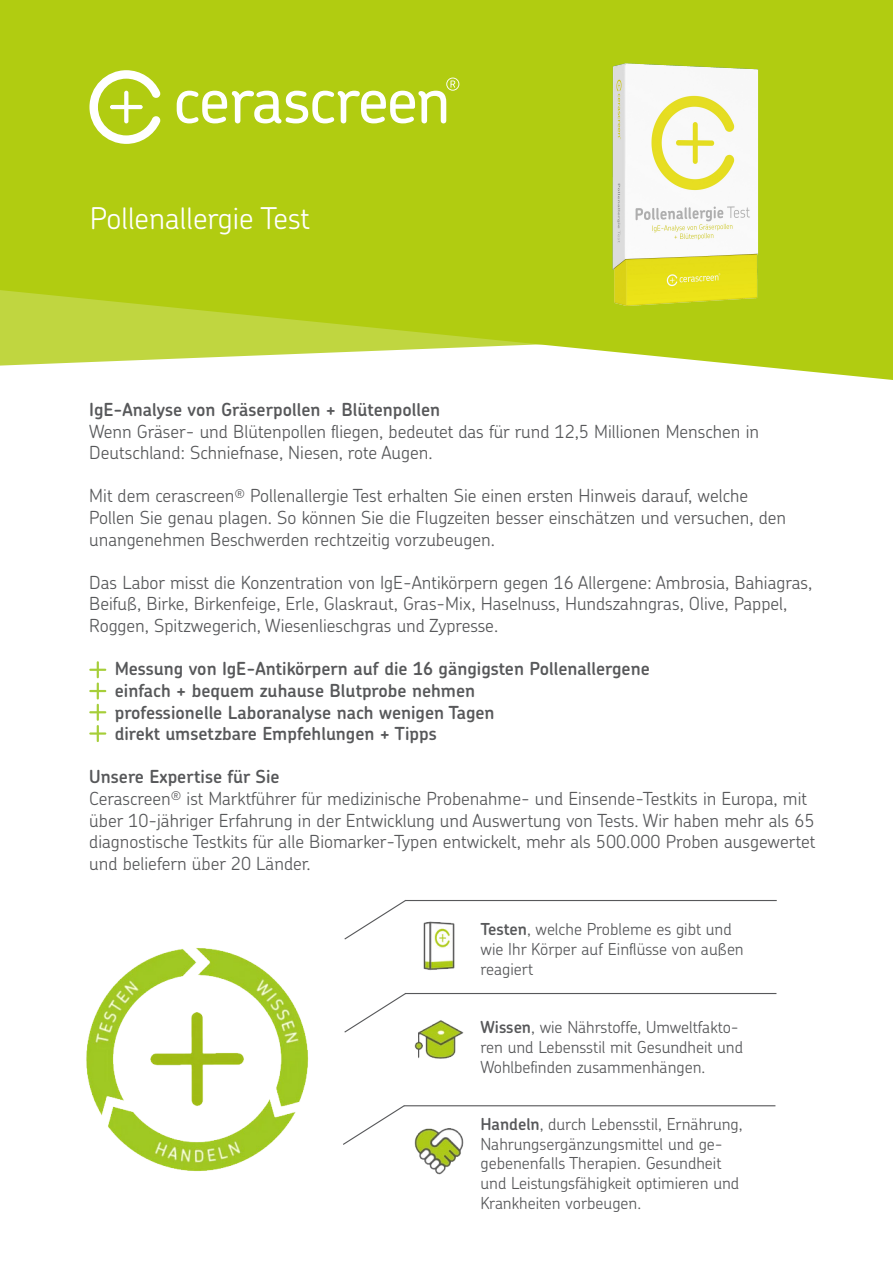
<style>
.page{position:relative;width:893px;height:1263px;background:#fff}
.page>*{position:absolute;margin:0;border:0;box-sizing:border-box;transform-origin:0 0}
.t1{font:300 30px "Chevin Std";color:#fff}
.t2{font:300 18px/21.6px "Chevin Std";color:#57585a}
.t3{font:600 18px "Chevin Std";color:#57585a}
.t4{font:300 16.5px/19.8px "Chevin Std";color:#57585a}
.s1{font-weight:600}
</style>
<div class="page">
<svg style="left:0;top:0;width:893px;height:380px;background:#b8d027"></svg>
<svg style="left:89px;top:70px;width:72px;height:74px"></svg>
<svg style="left:177px;top:78px;width:282px;height:45px"></svg>
<img style="left:86px;top:921px;width:691px;height:254px">
<img style="left:555px;top:54px;width:263px;height:263px">
<svg style="left:343px;top:992px;width:64px;height:42px"></svg>
<svg style="left:342px;top:1104px;width:64px;height:42px"></svg>
<svg style="left:343px;top:900px;width:64px;height:40px"></svg>
<hr style="left:405px;top:993px;width:371px;height:1px;background:#57585a">
<hr style="left:405px;top:900px;width:372px;height:1px;background:#57585a">
<hr style="left:404px;top:1105px;width:371px;height:1px;background:#57585a">
<svg style="left:89px;top:661px;width:17px;height:81px"></svg>
<p class="t1" style="left:90px;top:198px;width:222px">Pollenallergie Test</p>
<p class="t3" style="left:89px;top:398px;width:352px">IgE-Analyse von Gräserpollen + Blütenpollen</p>
<p class="t2" style="left:89px;top:420px;width:671px">Wenn Gräser- und Blütenpollen fliegen, bedeutet das für rund 12,5 Millionen Menschen in<br>Deutschland: Schniefnase, Niesen, rote Augen.</p>
<p class="t2" style="left:89px;top:485px;width:698px">Mit dem cerascreen<sup>®</sup> Pollenallergie Test erhalten Sie einen ersten Hinweis darauf, welche<br>Pollen Sie genau plagen. So können Sie die Flugzeiten besser einschätzen und versuchen, den unangenehmen Beschwerden rechtzeitig vorzubeugen.</p>
<p class="t2" style="left:89px;top:571px;width:724px">Das Labor misst die Konzentration von IgE-Antikörpern gegen 16 Allergene: Ambrosia, Bahiagras,<br>Beifuß, Birke, Birkenfeige, Erle, Glaskraut, Gras-Mix, Haselnuss, Hundszahngras, Olive, Pappel,<br>Roggen, Spitzwegerich, Wiesenlieschgras und Zypresse.</p>
<p class="t3" style="left:115px;top:657px;width:536px">Messung von IgE-Antikörpern auf die 16 gängigsten Pollenallergene</p>
<p class="t3" style="left:115px;top:678px;width:362px">einfach + bequem zuhause Blutprobe nehmen</p>
<p class="t3" style="left:115px;top:700px;width:381px">professionelle Laboranalyse nach wenigen Tagen</p>
<p class="t3" style="left:115px;top:722px;width:324px">direkt umsetzbare Empfehlungen + Tipps</p>
<p class="t3" style="left:89px;top:765px;width:192px">Unsere Expertise für Sie</p>
<p class="t2" style="left:89px;top:787px;width:719px">Cerascreen<sup>®</sup> ist Marktführer für medizinische Probenahme- und Einsende-Testkits in Europa, mit</p>
<p class="t2" style="left:89px;top:809px;width:727px">über 10-jähriger Erfahrung in der Entwicklung und Auswertung von Tests. Wir haben mehr als 65</p>
<p class="t2" style="left:89px;top:830px;width:728px">diagnostische Testkits für alle Biomarker-Typen entwickelt, mehr als 500.000 Proben ausgewertet</p>
<p class="t2" style="left:89px;top:852px;width:223px">und beliefern über 20 Länder.</p>
<p class="t4" style="left:480px;top:919px;width:265px"><span class="s1">Testen</span>, welche Probleme es gibt und wie Ihr Körper auf Einflüsse von außen reagiert</p>
<p class="t4" style="left:480px;top:1016px;width:264px"><span class="s1">Wissen</span>, wie Nährstoffe, Umweltfakto&shy;ren und Lebensstil mit Gesundheit und<br>Wohlbefinden zusammenhängen.</p>
<p class="t4" style="left:480px;top:1113px;width:264px"><span class="s1">Handeln</span>, durch Lebensstil, Ernährung, Nahrungsergänzungsmittel und ge&shy;gebenenfalls Therapien. Gesundheit und Leistungsfähigkeit optimieren und Krankheiten vorbeugen.</p>
</div>
